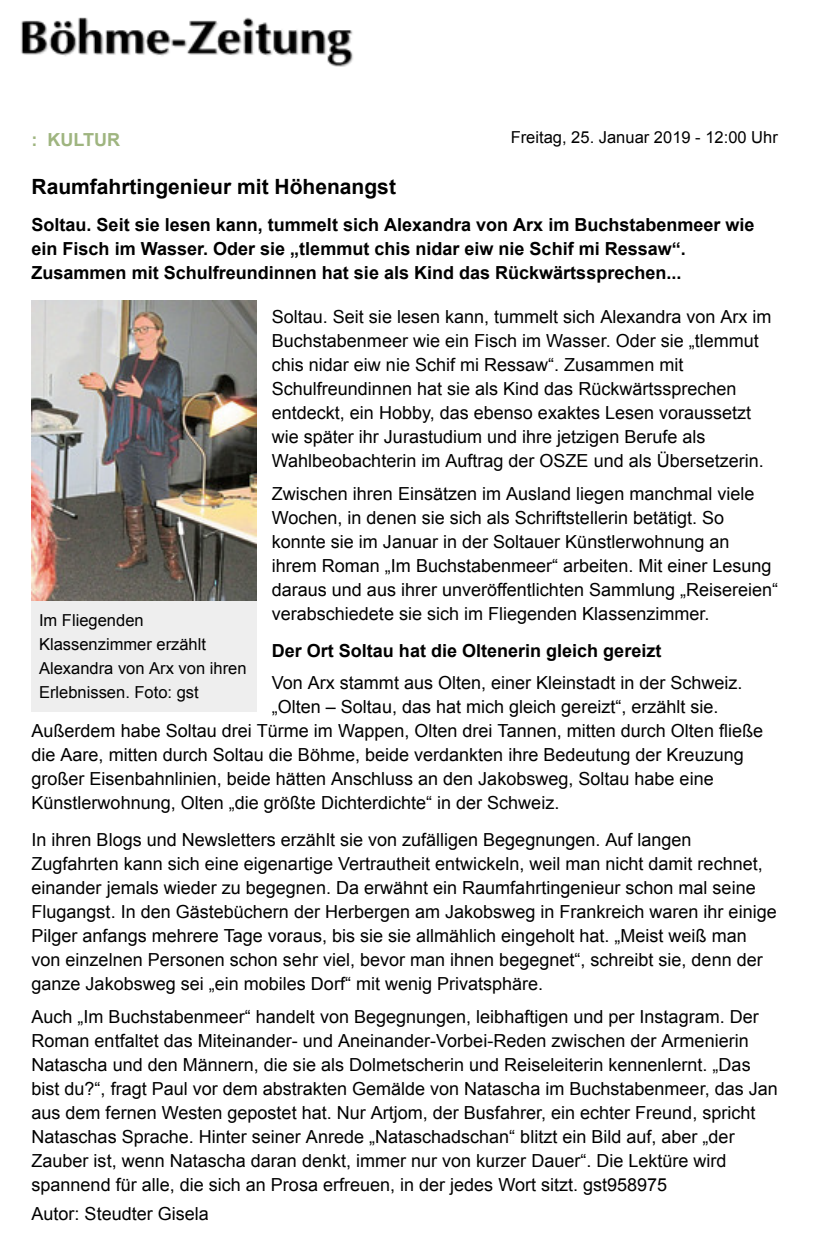
<style>
.page{position:relative;width:832px;height:1260px;background:#fff}
.page>*{position:absolute;margin:0;border:0;box-sizing:border-box;transform-origin:0 0}
.t1{font:700 21px "Arial";color:#000}
.t2{font:18px/24px "Arial";color:#000}
.t3{font:700 18px/24px "Arial";color:#000}
.t4{font:700 18px "Arial";color:#9fb580}
.t5{font:16.5px/24px "Arial";color:#000}
</style>
<div class="page">
<div style="left:32px;top:600px;width:224px;height:111px;background:#eee"></div>
<img style="left:32px;top:300px;width:224px;height:300px">
<img style="left:21px;top:17px;width:332px;height:49px">
<p class="t4" style="left:32px;top:128px;width:90px">: KULTUR</p>
<p class="t5" style="left:510px;top:125px;width:268px">Freitag, 25. Januar 2019 - 12:00 Uhr</p>
<p class="t1" style="left:32px;top:172px;width:366px">Raumfahrtingenieur mit Höhenangst</p>
<p class="t3" style="left:32px;top:213px;width:724px">Soltau. Seit sie lesen kann, tummelt sich Alexandra von Arx im Buchstabenmeer wie ein Fisch im Wasser. Oder sie „tlemmut chis nidar eiw nie Schif mi Ressaw“.<br>Zusammen mit Schulfreundinnen hat sie als Kind das Rückwärtssprechen...</p>
<p class="t2" style="left:271px;top:304px;width:501px">Soltau. Seit sie lesen kann, tummelt sich Alexandra von Arx im Buchstabenmeer wie ein Fisch im Wasser. Oder sie „tlemmut chis nidar eiw nie Schif mi Ressaw“. Zusammen mit Schulfreundinnen hat sie als Kind das Rückwärtssprechen entdeckt, ein Hobby, das ebenso exaktes Lesen voraussetzt wie später ihr Jurastudium und ihre jetzigen Berufe als Wahlbeobachterin im Auftrag der OSZE und als Übersetzerin.</p>
<p class="t2" style="left:271px;top:481px;width:507px">Zwischen ihren Einsätzen im Ausland liegen manchmal viele Wochen, in denen sie sich als Schriftstellerin betätigt. So konnte sie im Januar in der Soltauer Künstlerwohnung an ihrem Roman „Im Buchstabenmeer“ arbeiten. Mit einer Lesung daraus und aus ihrer unveröffentlichten Sammlung „Reisereien“ verabschiedete sie sich im Fliegenden Klassenzimmer.</p>
<p class="t3" style="left:271px;top:639px;width:391px">Der Ort Soltau hat die Oltenerin gleich gereizt</p>
<p class="t2" style="left:271px;top:670px;width:472px">Von Arx stammt aus Olten, einer Kleinstadt in der Schweiz.</p>
<p class="t2" style="left:271px;top:694px;width:448px">„Olten – Soltau, das hat mich gleich gereizt“, erzählt sie.</p>
<p class="t2" style="left:32px;top:718px;width:732px">Außerdem habe Soltau drei Türme im Wappen, Olten drei Tannen, mitten durch Olten fließe</p>
<p class="t2" style="left:32px;top:742px;width:713px">die Aare, mitten durch Soltau die Böhme, beide verdankten ihre Bedeutung der Kreuzung</p>
<p class="t2" style="left:32px;top:766px;width:683px">großer Eisenbahnlinien, beide hätten Anschluss an den Jakobsweg, Soltau habe eine</p>
<p class="t2" style="left:32px;top:790px;width:529px">Künstlerwohnung, Olten „die größte Dichterdichte“ in der Schweiz.</p>
<p class="t2" style="left:32px;top:828px;width:746px">In ihren Blogs und Newsletters erzählt sie von zufälligen Begegnungen. Auf langen Zugfahrten kann sich eine eigenartige Vertrautheit entwickeln, weil man nicht damit rechnet, einander jemals wieder zu begegnen. Da erwähnt ein Raumfahrtingenieur schon mal seine Flugangst. In den Gästebüchern der Herbergen am Jakobsweg in Frankreich waren ihr einige Pilger anfangs mehrere Tage voraus, bis sie sie allmählich eingeholt hat. „Meist weiß man von einzelnen Personen schon sehr viel, bevor man ihnen begegnet“, schreibt sie, denn der ganze Jakobsweg sei „ein mobiles Dorf“ mit wenig Privatsphäre.</p>
<p class="t2" style="left:32px;top:1005px;width:747px">Auch „Im Buchstabenmeer“ handelt von Begegnungen, leibhaftigen und per Instagram. Der Roman entfaltet das Miteinander- und Aneinander-Vorbei-Reden zwischen der Armenierin Natascha und den Männern, die sie als Dolmetscherin und Reiseleiterin kennenlernt. „Das bist du?“, fragt Paul vor dem abstrakten Gemälde von Natascha im Buchstabenmeer, das Jan aus dem fernen Westen gepostet hat. Nur Artjom, der Busfahrer, ein echter Freund, spricht Nataschas Sprache. Hinter seiner Anrede „Nataschadschan“ blitzt ein Bild auf, aber „der Zauber ist, wenn Natascha daran denkt, immer nur von kurzer Dauer“. Die Lektüre wird spannend für alle, die sich an Prosa erfreuen, in der jedes Wort sitzt. gst958975</p>
<p class="t2" style="left:32px;top:1201px;width:179px">Autor: Steudter Gisela</p>
<p class="t5" style="left:39px;top:608px;width:209px">Im Fliegenden<br>Klassenzimmer erzählt<br>Alexandra von Arx von ihren<br>Erlebnissen. Foto: gst</p>
</div>
